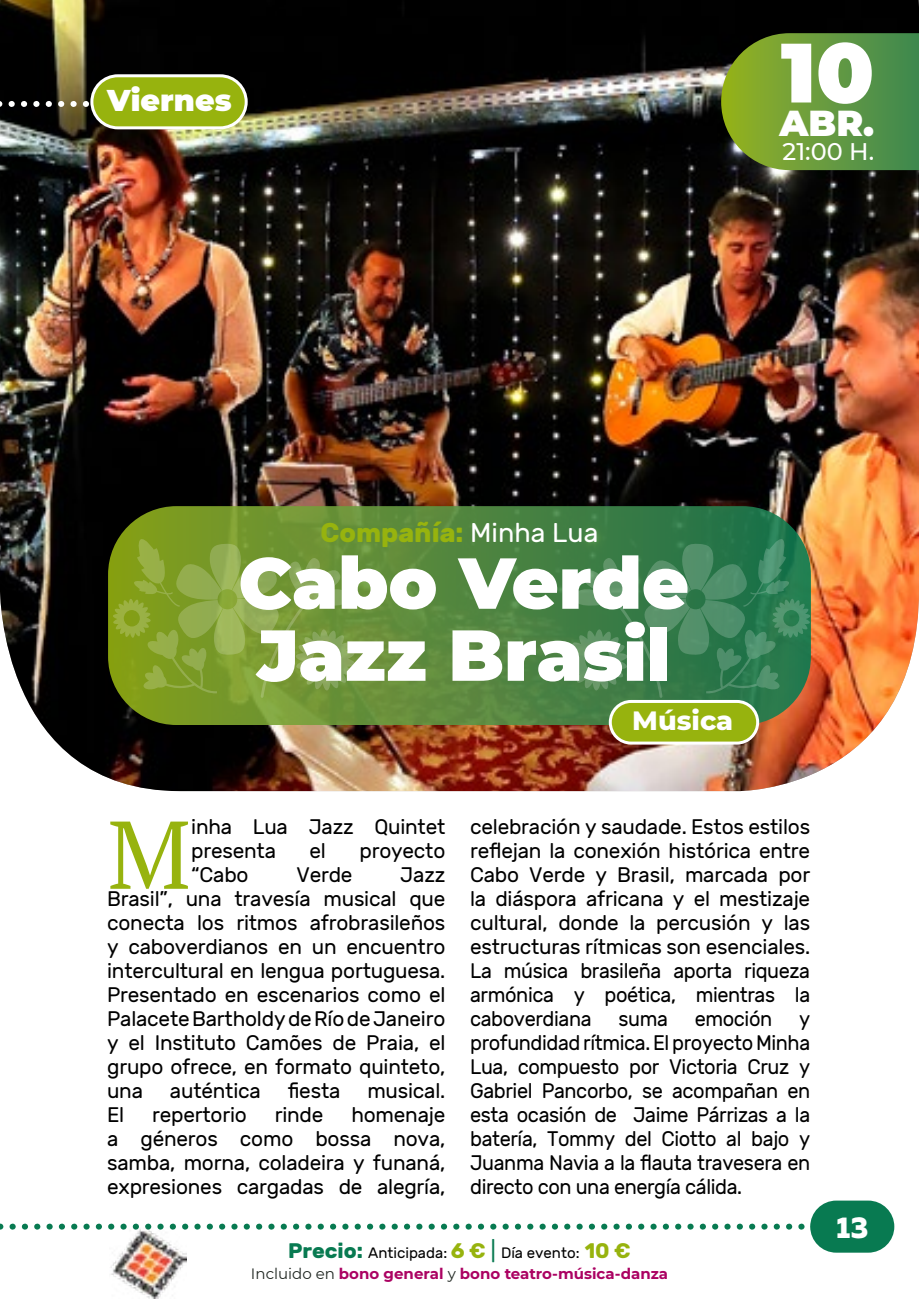
<style>
.page{position:relative;width:919px;height:1310px;background:#fff}
.page>*{position:absolute;margin:0;border:0;box-sizing:border-box;transform-origin:0 0}
.t1{font:96px "PT Serif";color:#97b30e}
.t2{font:900 84px "Montserrat";color:#fff}
.t3{font:900 72px/72px "Montserrat";color:#fff}
.t4{font:900 36px "Montserrat";color:#fff}
.t5{font:900 30px "Montserrat";color:#fff}
.t6{font:700 30px "Muller Trial Extra";color:#fff}
.t7{font:700 27px "Rubik";color:#97b30e}
.t8{font:800 27px "Montserrat";color:#fff}
.t9{font:500 24px "Montserrat";color:#fff}
.t10{font:21px/24px "Rubik";letter-spacing:-.01em;color:#000;text-align:justify}
.t11{font:21px/24px "Rubik";letter-spacing:-.01em;color:#000;text-align:justify;scale:.95 1}
.t12{font:700 15px "Montserrat";color:#ab0262}
.t13{font:15px "Rubik";color:#000}
.s1{font-weight:400;color:#fff}
.s2{font-weight:700;font-size:21px;color:#087a51}
.s3{font-weight:700;font-size:21px;color:#97b30e}
.s4{font-size:21px;color:#087a51}
.s5{font-weight:400;color:#202722}
</style>
<div class="page">
<img style="left:0;top:0;width:918px;height:791px">
<svg style="left:0;top:101px;width:90px;height:6px"></svg>
<div style="left:92px;top:76px;width:154px;height:52px;background:#97b30e;border-radius:26px"></div>
<div style="left:90px;top:74px;width:158px;height:55px;border:3px solid #fff;border-radius:26px"></div>
<svg style="left:108px;top:506px;width:702px;height:219px;background:#59893c"></svg>
<div style="left:610px;top:701px;width:147px;height:42px;background:#97b30e;border-radius:21px"></div>
<div style="left:608px;top:700px;width:151px;height:44px;border:3px solid #fff;border-radius:21px"></div>
<svg style="left:0;top:1223px;width:801px;height:6px"></svg>
<svg style="left:721px;top:33px;width:197px;height:137px;background:#61913a"></svg>
<svg style="left:113px;top:537px;width:242px;height:161px;background:#81a039"></svg>
<svg style="left:568px;top:537px;width:242px;height:161px;background:#3e8254"></svg>
<div style="left:810px;top:1200px;width:84px;height:52px;background:#087a51;border-radius:26px"></div>
<img style="left:109px;top:1227px;width:77px;height:71px">
<h3 class="t5" style="left:107px;top:78px;width:126px">Viernes</h3>
<h2 class="t2" style="left:780px;top:10px;width:95px">10</h2>
<h3 class="t4" style="left:779px;top:96px;width:96px">ABR.</h3>
<p class="t9" style="left:782px;top:134px;width:93px">21:00 H.</p>
<p class="t7" style="left:320px;top:517px;width:279px">Compañía: <span class="s1">Minha Lua</span></p>
<h3 class="t3" style="left:238px;top:543px;width:452px">Cabo Verde<br>Jazz Brasil</h3>
<p class="t8" style="left:632px;top:700px;width:102px">Música</p>
<p class="t10" style="left:191px;top:815px;width:256px">inha Lua Jazz Quintet presenta</p>
<h1 class="t1" style="left:107px;top:792px;width:85px">M</h1>
<p class="t10" style="left:309px;top:839px;width:18px">el</p>
<p class="t10" style="left:359px;top:839px;width:87px">proyecto</p>
<p class="t10" style="left:191px;top:863px;width:59px">“Cabo</p>
<p class="t10" style="left:296px;top:863px;width:58px">Verde</p>
<p class="t10" style="left:107px;top:863px;width:340px;text-indent:293px">Jazz Brasil”, una travesía musical que conecta los ritmos afrobrasileños y caboverdianos en un encuentro intercultural en lengua portuguesa.<br>Presentado en escenarios como el Palacete Bartholdy de Río de Janeiro y el Instituto Camões de Praia, el grupo ofrece, en formato quinteto, una</p>
<p class="t10" style="left:170px;top:1079px;width:92px">auténtica</p>
<p class="t10" style="left:288px;top:1079px;width:54px">fiesta</p>
<p class="t10" style="left:367px;top:1079px;width:80px">musical.</p>
<p class="t10" style="left:107px;top:1103px;width:340px;text-indent:244px">homenaje a géneros como bossa nova, samba, morna, coladeira y funaná, expresiones cargadas de alegría,</p>
<p class="t10" style="left:107px;top:1103px;width:19px">El</p>
<p class="t10" style="left:152px;top:1103px;width:96px">repertorio</p>
<p class="t10" style="left:275px;top:1103px;width:50px">rinde</p>
<p class="t10" style="left:470px;top:815px;width:341px">celebración y saudade. Estos estilos reflejan la conexión histórica entre Cabo Verde y Brasil, marcada por la diáspora africana y el mestizaje cultural, donde la percusión y las estructuras rítmicas son esenciales.<br>La música brasileña aporta riqueza armónica y poética, mientras la caboverdiana</p>
<p class="t11" style="left:618px;top:1007px;width:54px">suma</p>
<p class="t11" style="left:694px;top:1007px;width:83px">emoción</p>
<p class="t11" style="left:470px;top:1007px;width:359px;text-indent:329px">y profundidad rítmica. El proyecto Minha Lua, compuesto por Victoria Cruz y Gabriel Pancorbo, se acompañan en esta ocasión de Jaime Párrizas a la batería, Tommy del Ciotto al bajo y Juanma Navia a la flauta travesera en directo con una energía cálida.</p>
<p class="t13" style="left:288px;top:1244px;width:344px"><span class="s2">Precio:</span> Anticipada: <span class="s3">6 €</span> <span class="s4">|</span> Día evento: <span class="s3">10 €</span></p>
<p class="t12" style="left:251px;top:1263px;width:418px"><span class="s5">Incluido en</span> bono general <span class="s5">y</span> bono teatro-música-danza</p>
<h3 class="t6" style="left:836px;top:1210px;width:34px">13</h3>
</div>
